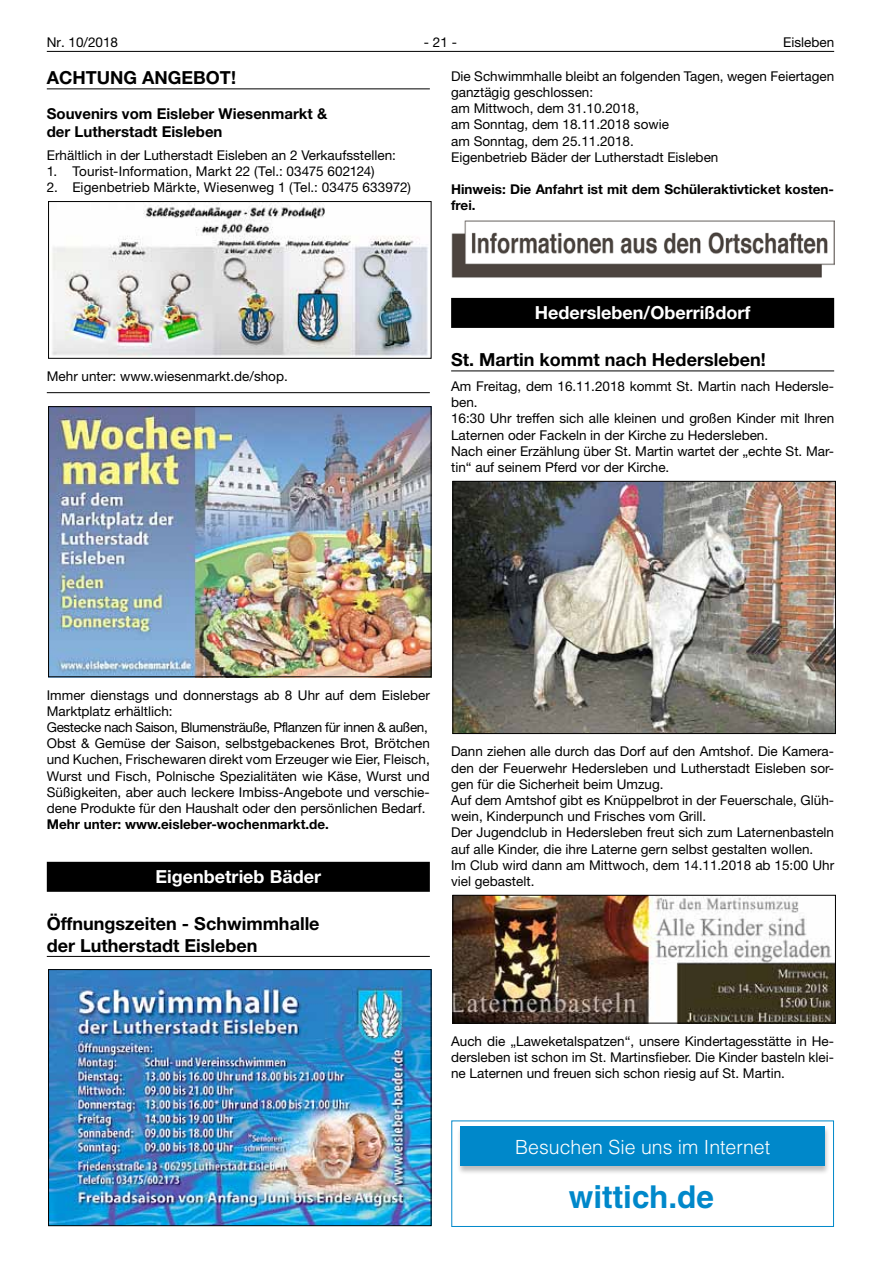
<style>
.page{position:relative;width:881px;height:1263px;background:#fff}
.page>*{position:absolute;margin:0;border:0;box-sizing:border-box;transform-origin:0 0}
.t1{font:700 31.5px "Helvetica LT";color:#0088ca}
.t2{font:300 19.5px "Helvetica LT";color:#fff}
.t3{font:700 18px/21.6px "Helvetica Neue LT";color:#000}
.t4{font:700 18px "Helvetica Neue LT";color:#fff}
.t5{font:700 15px/18px "Helvetica Neue LT";color:#000}
.t6{font:13.5px/16.2px "Helvetica Neue LT";color:#000}
.t7{font:700 13.5px/16.2px "Helvetica Neue LT";color:#000}
</style>
<div class="page">
<hr style="left:47px;top:51px;width:786px;height:1px;background:#000">
<div style="left:451px;top:298px;width:382px;height:30px;background:#000"></div>
<hr style="left:451px;top:371px;width:382px;height:1px;background:#000">
<img style="left:451px;top:220px;width:382px;height:58px">
<img style="left:454px;top:483px;width:379px;height:249px">
<div style="left:452px;top:481px;width:383px;height:253px;border:1px solid #000"></div>
<img style="left:454px;top:897px;width:379px;height:124px">
<div style="left:452px;top:895px;width:383px;height:128px;border:1px solid #000"></div>
<hr style="left:47px;top:88px;width:382px;height:1px;background:#000">
<div style="left:47px;top:862px;width:382px;height:30px;background:#000"></div>
<hr style="left:47px;top:956px;width:382px;height:1px;background:#000">
<img style="left:52px;top:203px;width:376px;height:153px">
<div style="left:48px;top:201px;width:383px;height:158px;border:1px solid #000"></div>
<img style="left:50px;top:408px;width:379px;height:267px">
<div style="left:48px;top:406px;width:383px;height:271px;border:1px solid #000"></div>
<img style="left:50px;top:971px;width:379px;height:253px">
<div style="left:48px;top:969px;width:383px;height:257px;border:1px solid #000"></div>
<hr style="left:47px;top:392px;width:382px;height:1px;background:#000">
<div style="left:451px;top:1120px;width:382px;height:107px;border:1px solid #0088ca"></div>
<div style="left:456px;top:1126px;width:373px;height:49px;background:#000;opacity:.26"></div>
<div style="left:460px;top:1126px;width:364px;height:40px;background:#0088ca"></div>
<p class="t6" style="left:47px;top:34px;width:73px">Nr. 10/2018</p>
<p class="t6" style="left:424px;top:34px;width:35px">- 21 -</p>
<p class="t6" style="left:782px;top:34px;width:53px">Eisleben</p>
<p class="t6" style="left:451px;top:68px;width:384px">Die Schwimmhalle bleibt an folgenden Tagen, wegen Feiertagen ganztägig geschlossen:<br>am Mittwoch, dem 31.10.2018,<br>am Sonntag, dem 18.11.2018 sowie<br>am Sonntag, dem 25.11.2018.<br>Eigenbetrieb Bäder der Lutherstadt Eisleben</p>
<p class="t7" style="left:451px;top:181px;width:384px">Hinweis: Die Anfahrt ist mit dem Schüleraktivticket kosten&shy;frei.</p>
<h3 class="t3" style="left:47px;top:67px;width:191px">ACHTUNG ANGEBOT!</h3>
<p class="t5" style="left:47px;top:105px;width:282px">Souvenirs vom Eisleber Wiesenmarkt &amp; der Lutherstadt Eisleben</p>
<p class="t6" style="left:47px;top:147px;width:350px">Erhältlich in der Lutherstadt Eisleben an 2 Verkaufsstellen:</p>
<p class="t6" style="left:47px;top:163px;width:329px">1. Tourist-Information, Markt 22 (Tel.: 03475 602124)</p>
<p class="t6" style="left:47px;top:179px;width:365px">2. Eigenbetrieb Märkte, Wiesenweg 1 (Tel.: 03475 633972)</p>
<p class="t6" style="left:47px;top:368px;width:242px">Mehr unter: www.wiesenmarkt.de/shop.</p>
<h3 class="t4" style="left:534px;top:302px;width:217px">Hedersleben/Oberrißdorf</h3>
<h3 class="t3" style="left:451px;top:349px;width:316px">St. Martin kommt nach Hedersleben!</h3>
<p class="t6" style="left:451px;top:378px;width:384px">Am Freitag, dem 16.11.2018 kommt St. Martin nach Hedersle&shy;ben.<br>16:30 Uhr treffen sich alle kleinen und großen Kinder mit Ihren Laternen oder Fackeln in der Kirche zu Hedersleben.<br>Nach einer Erzählung über St. Martin wartet der „echte St. Mar&shy;tin“ auf seinem Pferd vor der Kirche.</p>
<p class="t6" style="left:47px;top:686px;width:384px">Immer dienstags und donnerstags ab 8 Uhr auf dem Eisleber Marktplatz erhältlich:<br>Gestecke nach Saison, Blumensträuße, Pflanzen für innen &amp; außen, Obst &amp; Gemüse der Saison, selbstgebackenes Brot, Brötchen und Kuchen, Frischewaren direkt vom Erzeuger wie Eier, Fleisch, Wurst und Fisch, Polnische Spezialitäten wie Käse, Wurst und Süßigkeiten, aber auch leckere Imbiss-Angebote und verschie&shy;dene Produkte für den Haushalt oder den persönlichen Bedarf.</p>
<p class="t7" style="left:47px;top:816px;width:283px">Mehr unter: www.eisleber-wochenmarkt.de.</p>
<h3 class="t4" style="left:155px;top:865px;width:167px">Eigenbetrieb Bäder</h3>
<h3 class="t3" style="left:47px;top:912px;width:274px">Öffnungszeiten - Schwimmhalle der Lutherstadt Eisleben</h3>
<p class="t6" style="left:451px;top:743px;width:384px">Dann ziehen alle durch das Dorf auf den Amtshof. Die Kamera&shy;den der Feuerwehr Hedersleben und Lutherstadt Eisleben sor&shy;gen für die Sicherheit beim Umzug.<br>Auf dem Amtshof gibt es Knüppelbrot in der Feuerschale, Glüh&shy;wein, Kinderpunch und Frisches vom Grill.<br>Der Jugendclub in Hedersleben freut sich zum Laternenbasteln auf alle Kinder, die ihre Laterne gern selbst gestalten wollen.<br>Im Club wird dann am Mittwoch, dem 14.11.2018 ab 15:00 Uhr viel gebastelt.</p>
<p class="t6" style="left:451px;top:1033px;width:384px;text-align:justify">Auch die „Laweketalspatzen“, unsere Kindertagesstätte in He&shy;dersleben ist schon im St. Martinsfieber. Die Kinder basteln klei&shy;ne Laternen und freuen sich schon riesig auf St. Martin.</p>
<h2 class="t2" style="left:515px;top:1135px;width:256px">Besuchen Sie uns im Internet</h2>
<h1 class="t1" style="left:568px;top:1177px;width:146px">wittich.de</h1>
</div>
